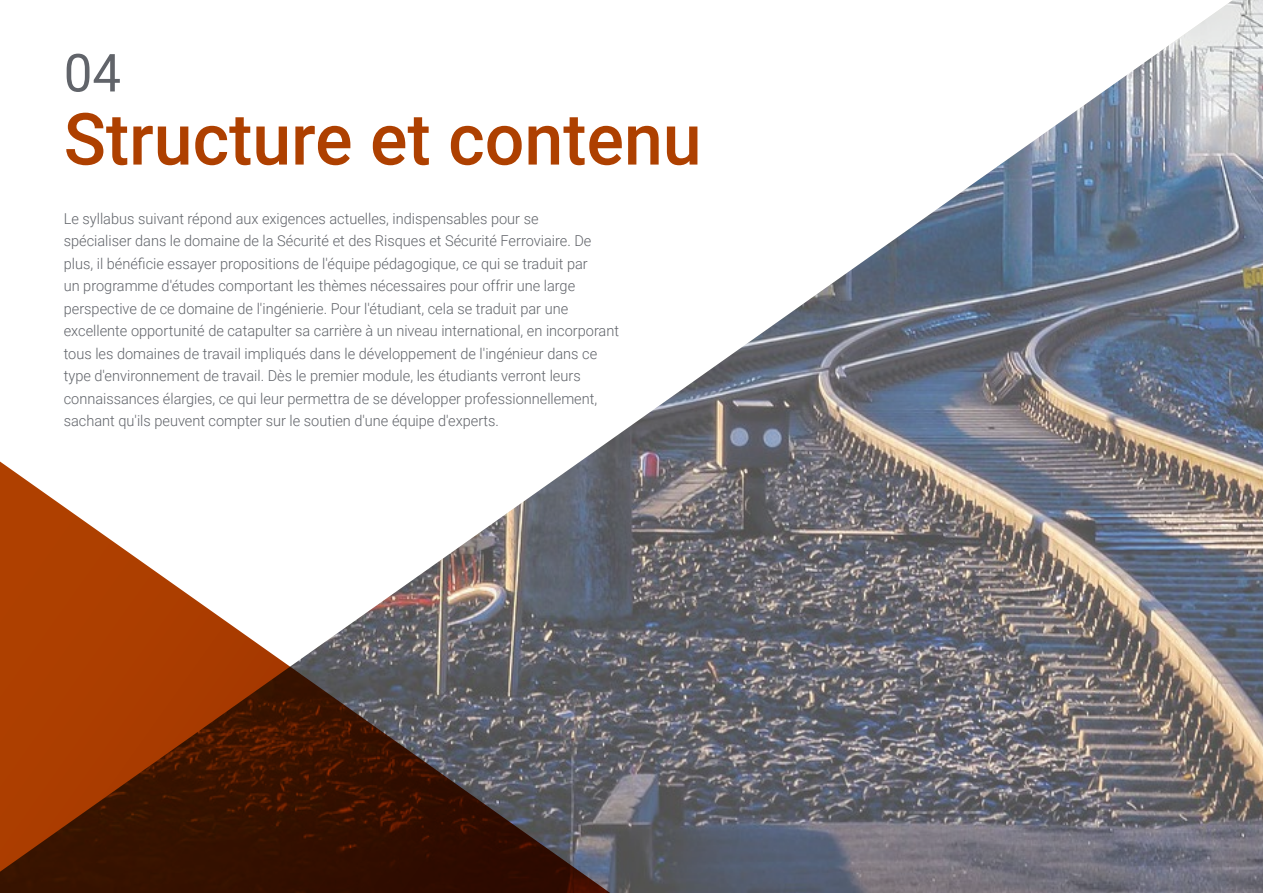
<style>
.page{position:relative;width:1263px;height:893px;background:#fff}
.page>*{position:absolute;margin:0;border:0;box-sizing:border-box;transform-origin:0 0}
.t1{font:500 72px "Roboto";color:#ae4000}
.t2{font:52.5px "Roboto";color:#61646a}
.t3{font:300 15px/22.5px "Roboto";color:#61646a}
</style>
<div class="page">
<img style="left:602px;top:0;width:661px;height:893px">
<svg style="left:0;top:446px;width:640px;height:447px"></svg>
<h2 class="t2" style="left:64px;top:36px;width:59px">04</h2>
<h1 class="t1" style="left:64px;top:89px;width:639px">Structure et contenu</h1>
<p class="t3" style="left:64px;top:207px;width:557px">Le syllabus suivant répond aux exigences actuelles, indispensables pour se<br>spécialiser dans le domaine de la Sécurité et des Risques et Sécurité Ferroviaire. De plus, il bénéficie essayer propositions de l'équipe pédagogique, ce qui se traduit par<br>un programme d'études comportant les thèmes nécessaires pour offrir une large perspective de ce domaine de l'ingénierie. Pour l'étudiant, cela se traduit par une excellente opportunité de catapulter sa carrière à un niveau international, en incorporant tous les domaines de travail impliqués dans le développement de l'ingénieur dans ce type d'environnement de travail. Dès le premier module, les étudiants verront leurs connaissances élargies, ce qui leur permettra de se développer professionnellement, sachant qu'ils peuvent compter sur le soutien d'une équipe d'experts.</p>
</div>
